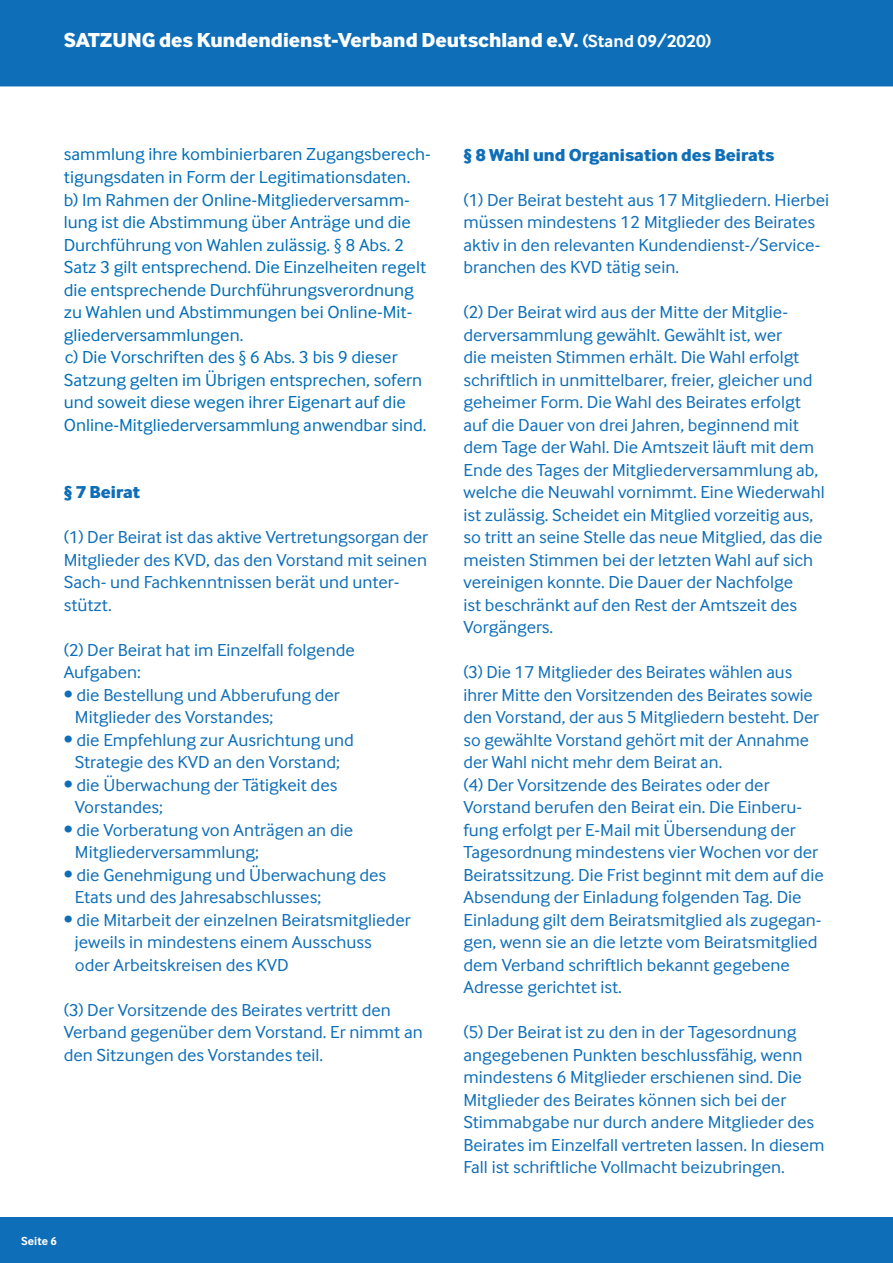
<style>
.page{position:relative;width:893px;height:1263px;background:#fff}
.page>*{position:absolute;margin:0;border:0;box-sizing:border-box;transform-origin:0 0}
.t1{font:800 21px "Inter Face";color:#fff}
.t2{font:18px/22.5px "Inter Face";color:#0f6eb8}
.t3{font:18px/22.5px "Inter Face";color:#006eb7}
.t4{font:800 18px "Inter Face";color:#0f6eb8}
.t5{font:700 12px "Inter Face";color:#fff}
.s1{font-weight:700;font-size:18px}
</style>
<div class="page">
<div style="left:0;top:1218px;width:893px;height:45px;background:#0f6eb8"></div>
<div style="left:0;top:0;width:893px;height:86px;background:#0f6eb8"></div>
<p class="t1" style="left:64px;top:27px;width:649px">SATZUNG des Kundendienst-Verband Deutschland e.V. <span class="s1">(Stand 09/2020)</span></p>
<p class="t3" style="left:64px;top:143px;width:368px">sammlung ihre kombinierbaren Zugangsberech&shy;tigungsdaten in Form der Legitimationsdaten.<br>b) Im Rahmen der Online-Mitgliederversamm&shy;lung ist die Abstimmung über Anträge und die Durchführung von Wahlen zulässig. § 8 Abs. 2<br>Satz 3 gilt entsprechend. Die Einzelheiten regelt die entsprechende Durchführungsverordnung zu Wahlen und Abstimmungen bei Online-Mit&shy;gliederversammlungen.<br>c) Die Vorschriften des § 6 Abs. 3 bis 9 dieser Satzung gelten im Übrigen entsprechen, sofern und soweit diese wegen ihrer Eigenart auf die Online-Mitgliederversammlung anwendbar sind.</p>
<p class="t4" style="left:64px;top:481px;width:78px">§ 7 Beirat</p>
<p class="t2" style="left:64px;top:526px;width:366px">(1) Der Beirat ist das aktive Vertretungsorgan der Mitglieder des KVD, das den Vorstand mit seinen Sach- und Fachkenntnissen berät und unter&shy;stützt.</p>
<p class="t2" style="left:64px;top:638px;width:293px">(2) Der Beirat hat im Einzelfall folgende<br>Aufgaben:</p>
<p class="t2" style="left:75px;top:683px;width:266px;text-indent:-11px">• die Bestellung und Abberufung der<br>Mitglieder des Vorstandes;</p>
<p class="t2" style="left:64px;top:728px;width:292px;text-align:center">• die Empfehlung zur Ausrichtung und<br>Strategie des KVD an den Vorstand;</p>
<p class="t2" style="left:75px;top:773px;width:264px;text-indent:-11px">• die Überwachung der Tätigkeit des<br>Vorstandes;</p>
<p class="t2" style="left:75px;top:818px;width:280px;text-indent:-11px">• die Vorberatung von Anträgen an die<br>Mitgliederversammlung;</p>
<p class="t2" style="left:75px;top:863px;width:313px;text-indent:-11px">• die Genehmigung und Überwachung des<br>Etats und des Jahresabschlusses;</p>
<p class="t2" style="left:75px;top:908px;width:337px;text-indent:-11px">• die Mitarbeit der einzelnen Beiratsmitglieder jeweils in mindestens einem Ausschuss oder Arbeitskreisen des KVD</p>
<p class="t2" style="left:64px;top:998px;width:360px">(3) Der Vorsitzende des Beirates vertritt den<br>Verband gegenüber dem Vorstand. Er nimmt an den Sitzungen des Vorstandes teil.</p>
<p class="t5" style="left:21px;top:1234px;width:37px">Seite 6</p>
<p class="t4" style="left:463px;top:144px;width:312px">§ 8 Wahl und Organisation des Beirats</p>
<p class="t2" style="left:463px;top:188px;width:367px">(1) Der Beirat besteht aus 17 Mitgliedern. Hierbei müssen mindestens 12 Mitglieder des Beirates aktiv in den relevanten Kundendienst-/Service&shy;branchen des KVD tätig sein.</p>
<p class="t2" style="left:463px;top:301px;width:363px">(2) Der Beirat wird aus der Mitte der Mitglie&shy;derversammlung gewählt. Gewählt ist, wer<br>die meisten Stimmen erhält. Die Wahl erfolgt schriftlich in unmittelbarer, freier, gleicher und geheimer Form. Die Wahl des Beirates erfolgt auf die Dauer von drei Jahren, beginnend mit dem Tage der Wahl. Die Amtszeit läuft mit dem Ende des Tages der Mitgliederversammlung ab, welche die Neuwahl vornimmt. Eine Wiederwahl ist zulässig. Scheidet ein Mitglied vorzeitig aus, so tritt an seine Stelle das neue Mitglied, das die meisten Stimmen bei der letzten Wahl auf sich vereinigen konnte. Die Dauer der Nachfolge<br>ist beschränkt auf den Rest der Amtszeit des Vorgängers.</p>
<p class="t2" style="left:463px;top:661px;width:362px">(3) Die 17 Mitglieder des Beirates wählen aus ihrer Mitte den Vorsitzenden des Beirates sowie den Vorstand, der aus 5 Mitgliedern besteht. Der so gewählte Vorstand gehört mit der Annahme der Wahl nicht mehr dem Beirat an.<br>(4) Der Vorsitzende des Beirates oder der Vorstand berufen den Beirat ein. Die Einberu&shy;fung erfolgt per E-Mail mit Übersendung der Tagesordnung mindestens vier Wochen vor der Beiratssitzung. Die Frist beginnt mit dem auf die Absendung der Einladung folgenden Tag. Die Einladung gilt dem Beiratsmitglied als zugegan&shy;gen, wenn sie an die letzte vom Beiratsmitglied dem Verband schriftlich bekannt gegebene Adresse gerichtet ist.</p>
<p class="t2" style="left:463px;top:1021px;width:363px">(5) Der Beirat ist zu den in der Tagesordnung angegebenen Punkten beschlussfähig, wenn mindestens 6 Mitglieder erschienen sind. Die Mitglieder des Beirates können sich bei der Stimmabgabe nur durch andere Mitglieder des Beirates im Einzelfall vertreten lassen. In diesem Fall ist schriftliche Vollmacht beizubringen.</p>
</div>
